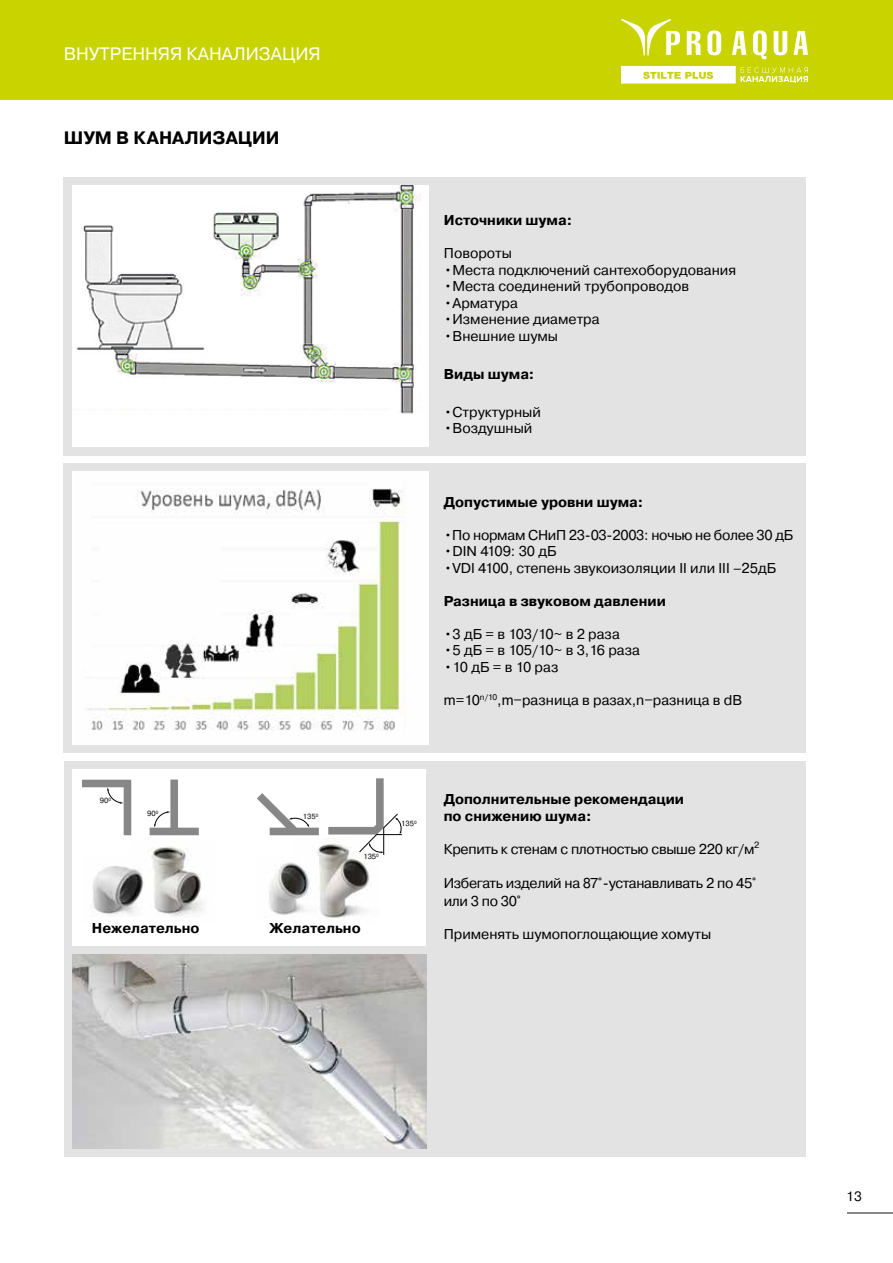
<style>
.page{position:relative;width:893px;height:1263px;background:#fff}
.page>*{position:absolute;margin:0;border:0;box-sizing:border-box;transform-origin:0 0}
.t1{font:18px "Pragmatica";color:#fff}
.t2{font:700 18px "Pragmatica";color:#000}
.t3{font:14.25px "Pragmatica";color:#000}
.t4{font:700 14.25px/16.5px "Pragmatica";color:#000}
.t5{font:14.25px/18px "Pragmatica";letter-spacing:-.02em;color:#000}
.t6{font:13.5px "Pragmatica";color:#000}
.t7{font:7.35px "Pragmatica";color:#000}
.s1{font-family:"Arial"}
.s2{font-size:15px}
</style>
<div class="page">
<hr style="left:847px;top:1212px;width:46px;height:2px;background:#878787">
<div style="left:64px;top:177px;width:742px;height:278px;background:#e3e3e3"></div>
<div style="left:64px;top:464px;width:742px;height:289px;background:#e3e3e3"></div>
<div style="left:64px;top:761px;width:742px;height:396px;background:#e3e3e3"></div>
<div style="left:0;top:0;width:893px;height:100px;background:#c8d300"></div>
<div style="left:72px;top:185px;width:356px;height:262px;background:#fff"></div>
<img style="left:76px;top:185px;width:344px;height:229px">
<img style="left:75px;top:471px;width:350px;height:273px">
<div style="left:72px;top:770px;width:354px;height:176px;background:#fff"></div>
<img style="left:317px;top:844px;width:53px;height:75px">
<img style="left:147px;top:847px;width:56px;height:70px">
<svg style="left:82px;top:780px;width:49px;height:55px"></svg>
<svg style="left:150px;top:779px;width:49px;height:56px"></svg>
<svg style="left:257px;top:793px;width:62px;height:42px"></svg>
<svg style="left:328px;top:778px;width:74px;height:77px"></svg>
<img style="left:93px;top:856px;width:56px;height:61px">
<img style="left:269px;top:857px;width:49px;height:62px">
<img style="left:72px;top:955px;width:355px;height:193px">
<svg style="left:687px;top:31px;width:14px;height:24px"></svg>
<svg style="left:707px;top:30px;width:14px;height:25px"></svg>
<svg style="left:732px;top:31px;width:14px;height:24px"></svg>
<svg style="left:794px;top:31px;width:14px;height:24px"></svg>
<svg style="left:753px;top:30px;width:14px;height:29px"></svg>
<svg style="left:774px;top:31px;width:13px;height:24px"></svg>
<svg style="left:621px;top:19px;width:59px;height:36px"></svg>
<svg style="left:621px;top:66px;width:187px;height:18px"></svg>
<p class="t1" style="left:64px;top:43px;width:259px">ВНУТРЕННЯЯ КАНАЛИЗАЦИЯ</p>
<p class="t2" style="left:64px;top:126px;width:217px">ШУМ В КАНАЛИЗАЦИИ</p>
<p class="t4" style="left:444px;top:212px;width:130px">Источники шума:</p>
<p class="t3" style="left:444px;top:244px;width:70px">Повороты</p>
<p class="t3" style="left:444px;top:261px;width:294px">•Места подключений сантехоборудования</p>
<p class="t3" style="left:444px;top:277px;width:247px">•Места соединений трубопроводов</p>
<p class="t3" style="left:444px;top:294px;width:75px">•Арматура</p>
<p class="t3" style="left:444px;top:310px;width:157px">•Изменение диаметра</p>
<p class="t3" style="left:444px;top:327px;width:116px">•Внешние шумы</p>
<p class="t4" style="left:444px;top:366px;width:92px">Виды шума:</p>
<p class="t3" style="left:444px;top:403px;width:98px">•Структурный</p>
<p class="t3" style="left:444px;top:420px;width:90px">•Воздушный</p>
<p class="t4" style="left:444px;top:494px;width:201px">Допустимые уровни шума:</p>
<p class="t5" style="left:444px;top:526px;width:351px">•По нормам СНиП 23-03-2003: ночью не более 30 дБ</p>
<p class="t3" style="left:444px;top:543px;width:114px">•DIN 4109: 30 дБ</p>
<p class="t3" style="left:444px;top:559px;width:334px">•VDI 4100, степень звукоизоляции II или III –25дБ</p>
<p class="t4" style="left:444px;top:593px;width:223px">Разница в звуковом давлении</p>
<p class="t3" style="left:444px;top:625px;width:177px">•3 дБ = в 103/10~ в 2 раза</p>
<p class="t3" style="left:444px;top:642px;width:198px">•5 дБ = в 105/10~ в 3,16 раза</p>
<p class="t3" style="left:444px;top:658px;width:116px">•10 дБ = в 10 раз</p>
<p class="t3" style="left:444px;top:691px;width:300px"><span class="s1">m</span>=10<sup>n/10</sup>,<span class="s1">m</span>−разница в разах,n−разница в dB</p>
<p class="t7" style="left:100px;top:796px;width:13px">90⁰</p>
<p class="t7" style="left:147px;top:809px;width:13px">90⁰</p>
<p class="t7" style="left:303px;top:812px;width:17px">135⁰</p>
<p class="t7" style="left:363px;top:852px;width:17px">135⁰</p>
<p class="t7" style="left:401px;top:819px;width:17px">135⁰</p>
<p class="t4" style="left:92px;top:920px;width:109px">Нежелательно</p>
<p class="t4" style="left:269px;top:920px;width:93px">Желательно</p>
<p class="t4" style="left:444px;top:791px;width:242px">Дополнительные рекомендации по снижению шума:</p>
<p class="t5" style="left:444px;top:840px;width:317px">Крепить к стенам с плотностью свыше 220 кг/м<sup>2</sup></p>
<p class="t5" style="left:444px;top:874px;width:314px">Избегать изделий на 87<span class="s2">°</span>-устанавливать 2 по 45<span class="s2">° </span>или 3 по 30<span class="s2">°</span></p>
<p class="t3" style="left:444px;top:925px;width:269px">Применять шумопоглощающие хомуты</p>
<p class="t6" style="left:846px;top:1188px;width:17px">13</p>
</div>
